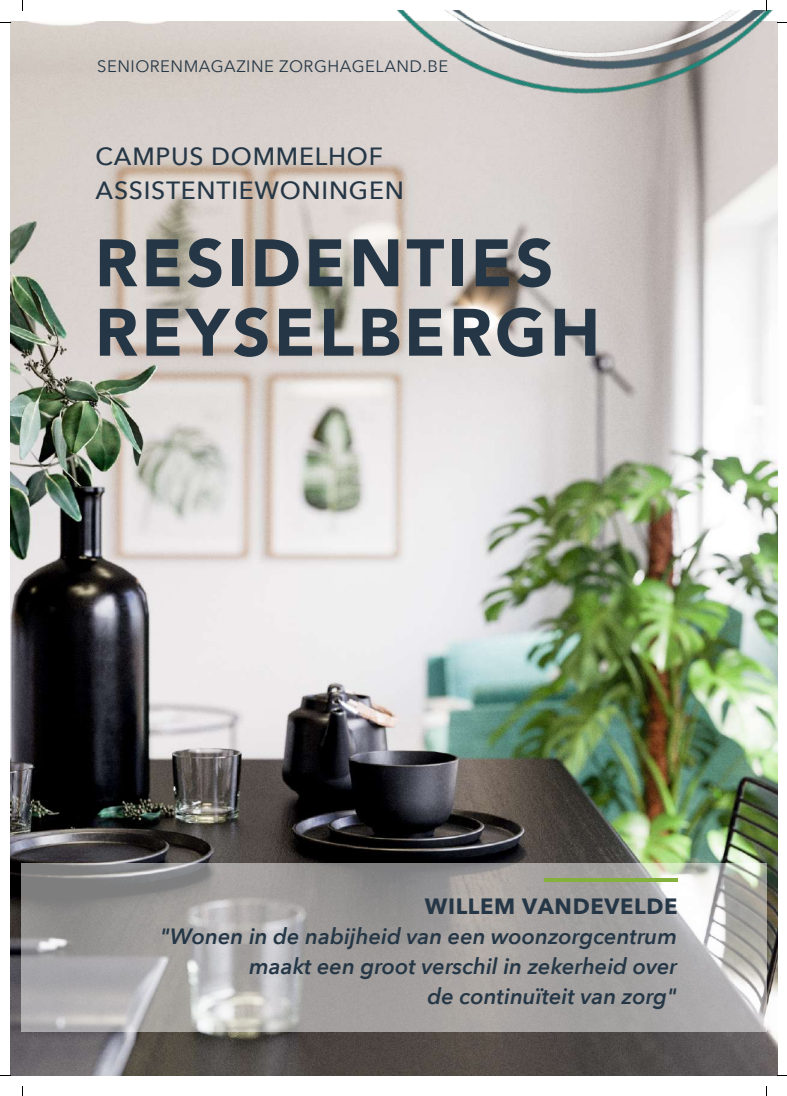
<style>
.page{position:relative;width:787px;height:1096px;background:#fff}
.page>*{position:absolute;margin:0;border:0;box-sizing:border-box;transform-origin:0 0}
.t1{font:900 66.25px/69.4px "Avenir";letter-spacing:.05em;color:#253746}
.t2{font:500 24.88px/34.8px "Avenir Next";letter-spacing:.03em;color:#253746}
.t3{font:italic 600 22.12px/30px "Avenir Next";color:#253746;text-align:right}
.t4{font:700 22.12px "Avenir Next";letter-spacing:.03em;color:#253746}
.t5{font:16.5px "Avenir Next";letter-spacing:.03em;color:#253746}
</style>
<div class="page">
<img style="left:10px;top:21px;width:767px;height:1054px">
<svg style="left:22px;top:863px;width:745px;height:168px;background:#a9a7a5"></svg>
<hr style="left:544px;top:878px;width:133px;height:3px;background:#83b13b">
<img style="left:136px;top:10px;width:641px;height:268px">
<p class="t5" style="left:97px;top:55px;width:352px">SENIORENMAGAZINE ZORGHAGELAND.BE</p>
<p class="t2" style="left:96px;top:139px;width:310px">CAMPUS DOMMELHOF<br>ASSISTENTIEWONINGEN</p>
<h1 class="t1" style="left:95px;top:230px;width:507px">RESIDENTIES<br>REYSELBERGH</h1>
<p class="t4" style="left:425px;top:892px;width:254px">WILLEM VANDEVELDE</p>
<p class="t3" style="left:160px;top:922px;width:518px">"Wonen in de nabijheid van een woonzorgcentrum maakt een groot verschil in zekerheid over<br>de continuïteit van zorg"</p>
</div>
